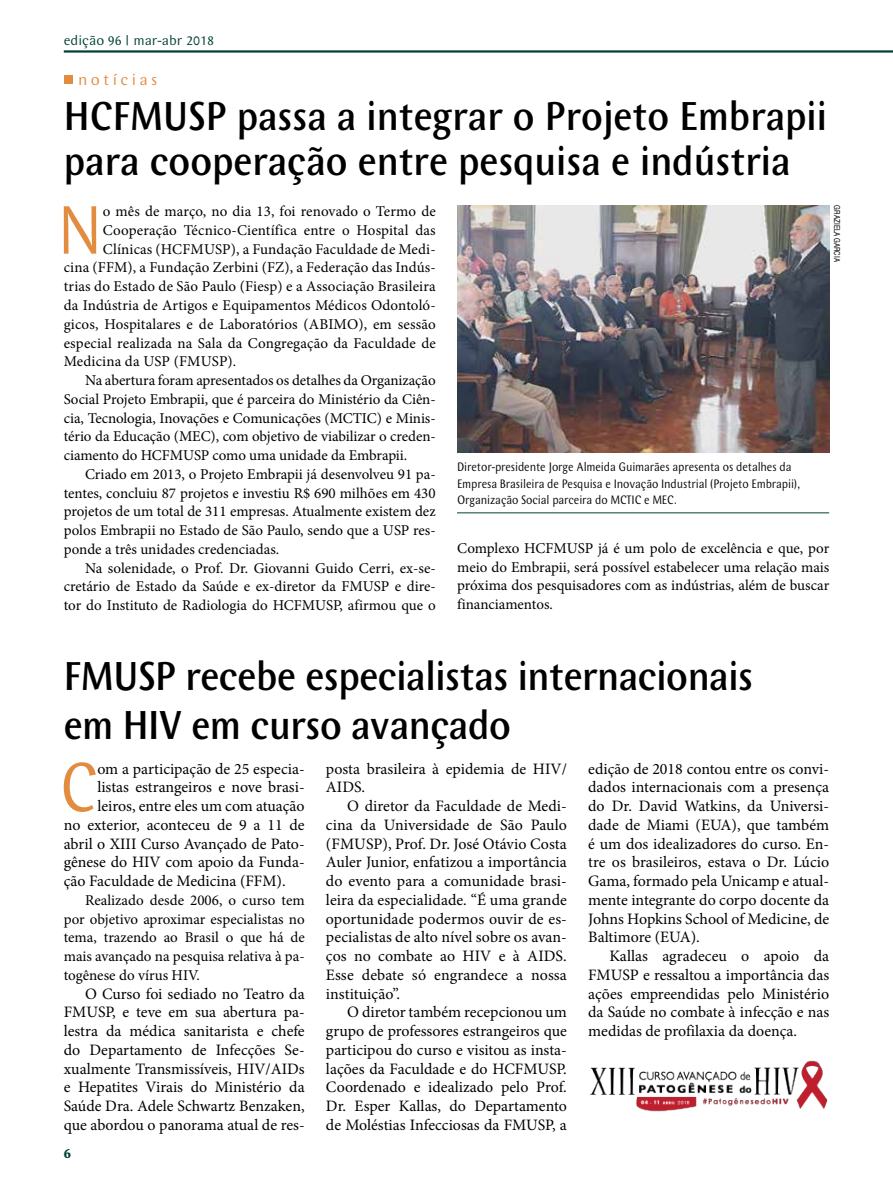
<style>
.page{position:relative;width:893px;height:1191px;background:#fff}
.page>*{position:absolute;margin:0;border:0;box-sizing:border-box;transform-origin:0 0}
.t1{font:72.15px "Wunderlich Normal";color:#e28c3f;scale:.9 1}
.t2{font:71.25px "Wunderlich Normal";color:#e28c3f;scale:.9 1}
.t3{font:500 42px/48.8px "Wunderlich";color:#000;scale:.9 1}
.t4{font:16.5px "Wunderlich Normal";letter-spacing:.2em;color:#e28c3f}
.t5{font:15.9px/18.8px "Minion Pro";color:#000;text-align:justify}
.t6{font:15px/18.8px "Minion Pro";color:#000;text-align:justify}
.t7{font:14.25px "Wunderlich";color:#004136}
.t8{font:700 14.25px "Wunderlich";color:#004136}
.t9{font:12.75px/16.5px "Wunderlich";letter-spacing:-.01em;color:#000;scale:.9 1}
.t10{font:8.25px "Helvetica";letter-spacing:.01em;color:#000;scale:.75 1}
</style>
<div class="page">
<div style="left:64px;top:75px;width:9px;height:9px;background:#e28c3f"></div>
<hr style="left:64px;top:50px;width:829px;height:3px;background:#004136">
<hr style="left:457px;top:512px;width:372px;height:1px;background:#004136">
<img style="left:590px;top:1060px;width:238px;height:52px">
<img style="left:457px;top:205px;width:372px;height:248px">
<p class="t7" style="left:64px;top:33px;width:152px">edição 96 | mar-abr 2018</p>
<p class="t4" style="left:78px;top:71px;width:81px">notícias</p>
<h3 class="t3" style="left:64px;top:93px;width:849px;line-height:45px">HCFMUSP passa a integrar o Projeto Embrapii para cooperação entre pesquisa e indústria</h3>
<h2 class="t2" style="left:58px;top:190px;width:51px">N</h2>
<p class="t6" style="left:103px;top:202px;width:334px">o mês de março, no dia 13, foi renovado o Termo de</p>
<p class="t6" style="left:103px;top:221px;width:334px">Cooperação Técnico-Científica entre o Hospital das</p>
<p class="t6" style="left:103px;top:240px;width:334px">Clínicas (HCFMUSP), a Fundação Faculdade de Medi-</p>
<p class="t6" style="left:64px;top:258px;width:373px">cina (FFM), a Fundação Zerbini (FZ), a Federação das Indús-</p>
<p class="t6" style="left:64px;top:277px;width:374px">trias do Estado de São Paulo (Fiesp) e a Associação Brasileira</p>
<p class="t6" style="left:64px;top:296px;width:373px">da Indústria de Artigos e Equipamentos Médicos Odontoló-</p>
<p class="t6" style="left:64px;top:315px;width:374px">gicos, Hospitalares e de Laboratórios (ABIMO), em sessão</p>
<p class="t6" style="left:64px;top:333px;width:374px">especial realizada na Sala da Congregação da Faculdade de</p>
<p class="t6" style="left:64px;top:352px;width:174px">Medicina da USP (FMUSP).</p>
<p class="t6" style="left:85px;top:371px;width:352px">Na abertura foram apresentados os detalhes da Organização</p>
<p class="t6" style="left:64px;top:390px;width:373px">Social Projeto Embrapii, que é parceira do Ministério da Ciên-</p>
<p class="t6" style="left:64px;top:408px;width:373px">cia, Tecnologia, Inovações e Comunicações (MCTIC) e Minis-</p>
<p class="t6" style="left:64px;top:427px;width:374px">tério da Educação (MEC), com objetivo de viabilizar o creden-</p>
<p class="t6" style="left:64px;top:446px;width:345px">ciamento do HCFMUSP como uma unidade da Embrapii.</p>
<p class="t6" style="left:85px;top:465px;width:352px">Criado em 2013, o Projeto Embrapii já desenvolveu 91 pa-</p>
<p class="t6" style="left:64px;top:483px;width:373px">tentes, concluiu 87 projetos e investiu R$ 690 milhões em 430</p>
<p class="t6" style="left:64px;top:502px;width:373px">projetos de um total de 311 empresas. Atualmente existem dez</p>
<p class="t6" style="left:64px;top:521px;width:373px">polos Embrapii no Estado de São Paulo, sendo que a USP res-</p>
<p class="t6" style="left:64px;top:540px;width:217px">ponde a três unidades credenciadas.</p>
<p class="t6" style="left:85px;top:558px;width:352px">Na solenidade, o Prof. Dr. Giovanni Guido Cerri, ex-se-</p>
<p class="t6" style="left:64px;top:577px;width:374px">cretário de Estado da Saúde e ex-diretor da FMUSP e dire-</p>
<p class="t6" style="left:64px;top:596px;width:374px">tor do Instituto de Radiologia do HCFMUSP, afirmou que o</p>
<p class="t10" style="left:843px;top:205px;width:77px;rotate:90deg">GRAZIELA GARCIA</p>
<p class="t9" style="left:457px;top:458px;width:383px">Diretor-presidente Jorge Almeida Guimarães apresenta os detalhes da<br>Empresa Brasileira de Pesquisa e Inovação Industrial (Projeto Embrapii),<br>Organização Social parceira do MCTIC e MEC.</p>
<p class="t6" style="left:457px;top:538px;width:374px">Complexo HCFMUSP já é um polo de excelência e que, por meio do Embrapii, será possível estabelecer uma relação mais próxima dos pesquisadores com as indústrias, além de buscar financiamentos.</p>
<h3 class="t3" style="left:64px;top:651px;width:767px">FMUSP recebe especialistas internacionais em HIV em curso avançado</h3>
<h1 class="t1" style="left:59px;top:747px;width:44px">C</h1>
<p class="t5" style="left:97px;top:759px;width:209px">om a participação de 25 especia-</p>
<p class="t5" style="left:97px;top:778px;width:209px">listas estrangeiros e nove brasi-</p>
<p class="t5" style="left:97px;top:796px;width:209px">leiros, entre eles um com atuação</p>
<p class="t5" style="left:64px;top:815px;width:242px">no exterior, aconteceu de 9 a 11 de</p>
<p class="t5" style="left:64px;top:834px;width:242px">abril o XIII Curso Avançado de Pato-</p>
<p class="t5" style="left:64px;top:853px;width:242px">gênese do HIV com apoio da Funda-</p>
<p class="t5" style="left:64px;top:871px;width:223px">ção Faculdade de Medicina (FFM).</p>
<p class="t6" style="left:64px;top:890px;width:242px;text-indent:21px">Realizado desde 2006, o curso tem por objetivo aproximar especialistas no tema, trazendo ao Brasil o que há de mais avançado na pesquisa relativa à pa&shy;togênese do vírus HIV.</p>
<p class="t5" style="left:64px;top:984px;width:242px;text-indent:21px">O Curso foi sediado no Teatro da FMUSP, e teve em sua abertura pa&shy;lestra da médica sanitarista e chefe do Departamento de Infecções Se&shy;xualmente Transmissíveis, HIV/AIDs e Hepatites Virais do Ministério da Saúde Dra. Adele Schwartz Benzaken, que abordou o panorama atual de res-</p>
<p class="t8" style="left:64px;top:1145px;width:9px">6</p>
<p class="t5" style="left:326px;top:759px;width:242px">posta brasileira à epidemia de HIV/<br>AIDS.</p>
<p class="t5" style="left:326px;top:796px;width:242px;text-indent:21px">O diretor da Faculdade de Medi&shy;cina da Universidade de São Paulo (FMUSP), Prof. Dr. José Otávio Costa Auler Junior, enfatizou a importância do evento para a comunidade brasi&shy;leira da especialidade. “É uma grande oportunidade podermos ouvir de es&shy;pecialistas de alto nível sobre os avan&shy;ços no combate ao HIV e à AIDS.<br>Esse debate só engrandece a nossa instituição”.</p>
<p class="t5" style="left:326px;top:1003px;width:242px;text-indent:21px">O diretor também recepcionou um grupo de professores estrangeiros que participou do curso e visitou as insta&shy;lações da Faculdade e do HCFMUSP.<br>Coordenado e idealizado pelo Prof.<br>Dr. Esper Kallas, do Departamento de Moléstias Infecciosas da FMUSP, a</p>
<p class="t5" style="left:588px;top:759px;width:242px">edição de 2018 contou entre os convi&shy;dados internacionais com a presença do Dr. David Watkins, da Universi&shy;dade de Miami (EUA), que também é um dos idealizadores do curso. En&shy;tre os brasileiros, estava o Dr. Lúcio Gama, formado pela Unicamp e atual&shy;mente integrante do corpo docente da Johns Hopkins School of Medicine, de Baltimore (EUA).</p>
<p class="t5" style="left:588px;top:946px;width:242px;text-indent:21px">Kallas agradeceu o apoio da FMUSP e ressaltou a importância das ações empreendidas pelo Ministério da Saúde no combate à infecção e nas medidas de profilaxia da doença.</p>
</div>
